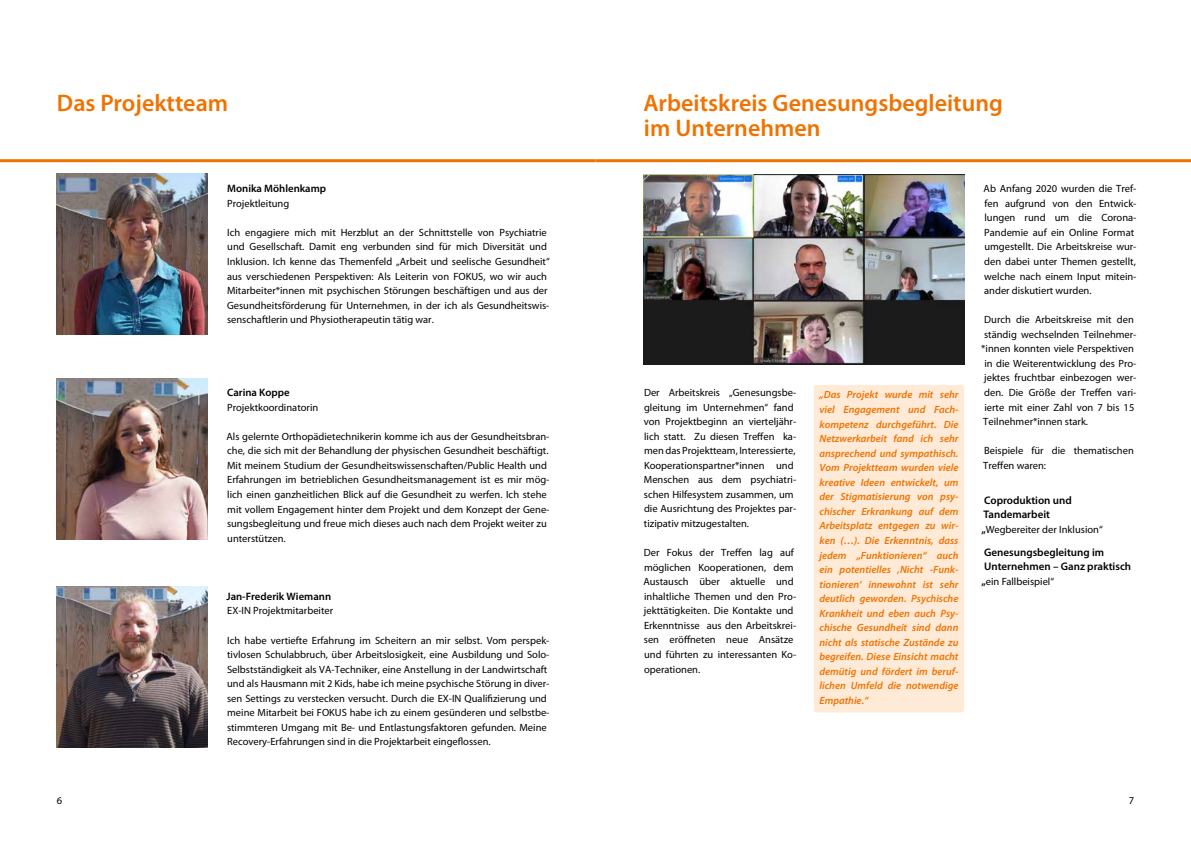
<style>
.page{position:relative;width:1191px;height:842px;background:#fff}
.page>*{position:absolute;margin:0;border:0;box-sizing:border-box;transform-origin:0 0}
.t1{font:600 24px/25px "Myriad Pro";color:#f07200}
.t2{font:600 11px/14.6px "Myriad Pro";color:#000}
.t3{font:600 10.8px "Myriad Pro";color:#000}
.t4{font:10.5px/14.6px "Myriad Pro";color:#000}
.t5{font:italic 600 10.5px/14.6px "Myriad Pro";color:#f07200;text-align:justify}
.s1{font-weight:600;font-size:11px}
</style>
<div class="page">
<hr style="left:0;top:159px;width:595px;height:3px;background:#f07200">
<hr style="left:595px;top:159px;width:596px;height:3px;background:#f07200">
<div style="left:814px;top:385px;width:150px;height:327px;background:#feead7;border-radius:3px"></div>
<img style="left:57px;top:378px;width:150px;height:161px">
<img style="left:57px;top:586px;width:150px;height:161px">
<img style="left:57px;top:174px;width:150px;height:161px">
<img style="left:643px;top:175px;width:321px;height:189px">
<h1 class="t1" style="left:57px;top:90px;width:173px">Das Projektteam</h1>
<h1 class="t1" style="left:643px;top:90px;width:361px">Arbeitskreis Genesungsbegleitung im Unternehmen</h1>
<p class="t3" style="left:227px;top:182px;width:100px">Monika Möhlenkamp</p>
<p class="t4" style="left:227px;top:196px;width:64px">Projektleitung</p>
<p class="t4" style="left:227px;top:225px;width:324px">Ich engagiere mich mit Herzblut an der Schnittstelle von Psychiatrie und Gesellschaft. Damit eng verbunden sind für mich Diversität und Inklusion. Ich kenne das Themenfeld „Arbeit und seelische Gesundheit“ aus verschiedenen Perspektiven: Als Leiterin von FOKUS, wo wir auch Mitarbeiter*innen mit psychischen Störungen beschäftigen und aus der Gesundheitsförderung für Unternehmen, in der ich als Gesundheitswis&shy;senschaftlerin und Physiotherapeutin tätig war.</p>
<p class="t3" style="left:227px;top:386px;width:64px">Carina Koppe</p>
<p class="t4" style="left:227px;top:400px;width:93px">Projektkoordinatorin</p>
<p class="t4" style="left:226px;top:429px;width:324px">Als gelernte Orthopädietechnikerin komme ich aus der Gesundheitsbran&shy;che, die sich mit der Behandlung der physischen Gesundheit beschäftigt.<br>Mit meinem Studium der Gesundheitswissenschaften/Public Health und Erfahrungen im betrieblichen Gesundheitsmanagement ist es mir mög&shy;lich einen ganzheitlichen Blick auf die Gesundheit zu werfen. Ich stehe mit vollem Engagement hinter dem Projekt und dem Konzept der Gene&shy;sungsbegleitung und freue mich dieses auch nach dem Projekt weiter zu unterstützen.</p>
<p class="t3" style="left:226px;top:589px;width:106px">Jan-Frederik Wiemann</p>
<p class="t4" style="left:227px;top:603px;width:108px">EX-IN Projektmitarbeiter</p>
<p class="t4" style="left:227px;top:632px;width:324px">Ich habe vertiefte Erfahrung im Scheitern an mir selbst. Vom perspek&shy;tivlosen Schulabbruch, über Arbeitslosigkeit, eine Ausbildung und Solo-Selbstständigkeit als VA-Techniker, eine Anstellung in der Landwirtschaft und als Hausmann mit 2 Kids, habe ich meine psychische Störung in diver&shy;sen Settings zu verstecken versucht. Durch die EX-IN Qualifizierung und meine Mitarbeit bei FOKUS habe ich zu einem gesünderen und selbstbe&shy;stimmteren Umgang mit Be- und Entlastungsfaktoren gefunden. Meine Recovery-Erfahrungen sind in die Projektarbeit eingeflossen.</p>
<p class="t4" style="left:644px;top:385px;width:154px">Der Arbeitskreis „Genesungsbe&shy;gleitung im Unternehmen“ fand von Projektbeginn an vierteljähr&shy;lich statt. Zu diesen Treffen ka-- men das Projektteam, Interessierte,<br>Kooperationspartner*innen und<br>Menschen aus dem psychiatri&shy;schen Hilfesystem zusammen, um die Ausrichtung des Projektes par&shy;tizipativ mitzugestalten.</p>
<p class="t4" style="left:643px;top:545px;width:154px">Der Fokus der Treffen lag auf möglichen Kooperationen, dem<br>Austausch über aktuelle und inhaltliche Themen und den Pro&shy;jekttätigkeiten. Die Kontakte und<br>Erkenntnisse aus den Arbeitskrei&shy;sen eröffneten neue Ansätze und führten zu interessanten Ko&shy;operationen.</p>
<p class="t5" style="left:819px;top:387px;width:140px">„Das Projekt wurde mit sehr viel Engagement und Fach&shy;kompetenz durchgeführt. Die Netzwerkarbeit fand ich sehr ansprechend und sympathisch.<br>Vom Projektteam wurden viele kreative Ideen entwickelt, um der Stigmatisierung von psy&shy;chischer Erkrankung auf dem Arbeitsplatz entgegen zu wir&shy;ken (…). Die Erkenntnis, dass jedem „Funktionieren“ auch ein potentielles ‚Nicht -Funk&shy;tionieren‘ innewohnt ist sehr deutlich geworden. Psychische Krankheit und eben auch Psy&shy;chische Gesundheit sind dann nicht als statische Zustände zu begreifen. Diese Einsicht macht demütig und fördert im beruf&shy;lichen Umfeld die notwendige Empathie.“</p>
<p class="t4" style="left:983px;top:181px;width:154px">Ab Anfang 2020 wurden die Tref&shy;fen aufgrund von den Entwick&shy;lungen rund um die Corona-<br>Pandemie auf ein Online Format umgestellt. Die Arbeitskreise wur&shy;den dabei unter Themen gestellt, welche nach einem Input mitein&shy;ander diskutiert wurden.</p>
<p class="t4" style="left:984px;top:312px;width:151px">Durch die Arbeitskreise mit den</p>
<p class="t4" style="left:984px;top:327px;width:153px">ständig wechselnden Teilnehmer-</p>
<p class="t4" style="left:981px;top:341px;width:154px">*innen konnten viele Perspektiven</p>
<p class="t4" style="left:984px;top:356px;width:154px">in die Weiterentwicklung des Pro-</p>
<p class="t4" style="left:984px;top:370px;width:154px">jektes fruchtbar einbezogen wer-</p>
<p class="t4" style="left:984px;top:385px;width:154px">den. Die Größe der Treffen vari-</p>
<p class="t4" style="left:984px;top:399px;width:151px">ierte mit einer Zahl von 7 bis 15</p>
<p class="t4" style="left:983px;top:414px;width:106px">Teilnehmer*innen stark.</p>
<p class="t4" style="left:983px;top:443px;width:152px">Beispiele für die thematischen<br>Treffen waren:</p>
<p class="t2" style="left:983px;top:492px;width:90px">Coproduktion und<br>Tandemarbeit</p>
<p class="t4" style="left:981px;top:522px;width:123px"><span class="s1">„</span>Wegbereiter der Inklusion“</p>
<p class="t2" style="left:984px;top:544px;width:149px">Genesungsbegleitung im<br>Unternehmen – Ganz praktisch</p>
<p class="t4" style="left:981px;top:574px;width:74px"><span class="s1">„</span>ein Fallbeispiel“</p>
<p class="t4" style="left:57px;top:793px;width:7px">6</p>
<p class="t4" style="left:1128px;top:793px;width:7px">7</p>
</div>
